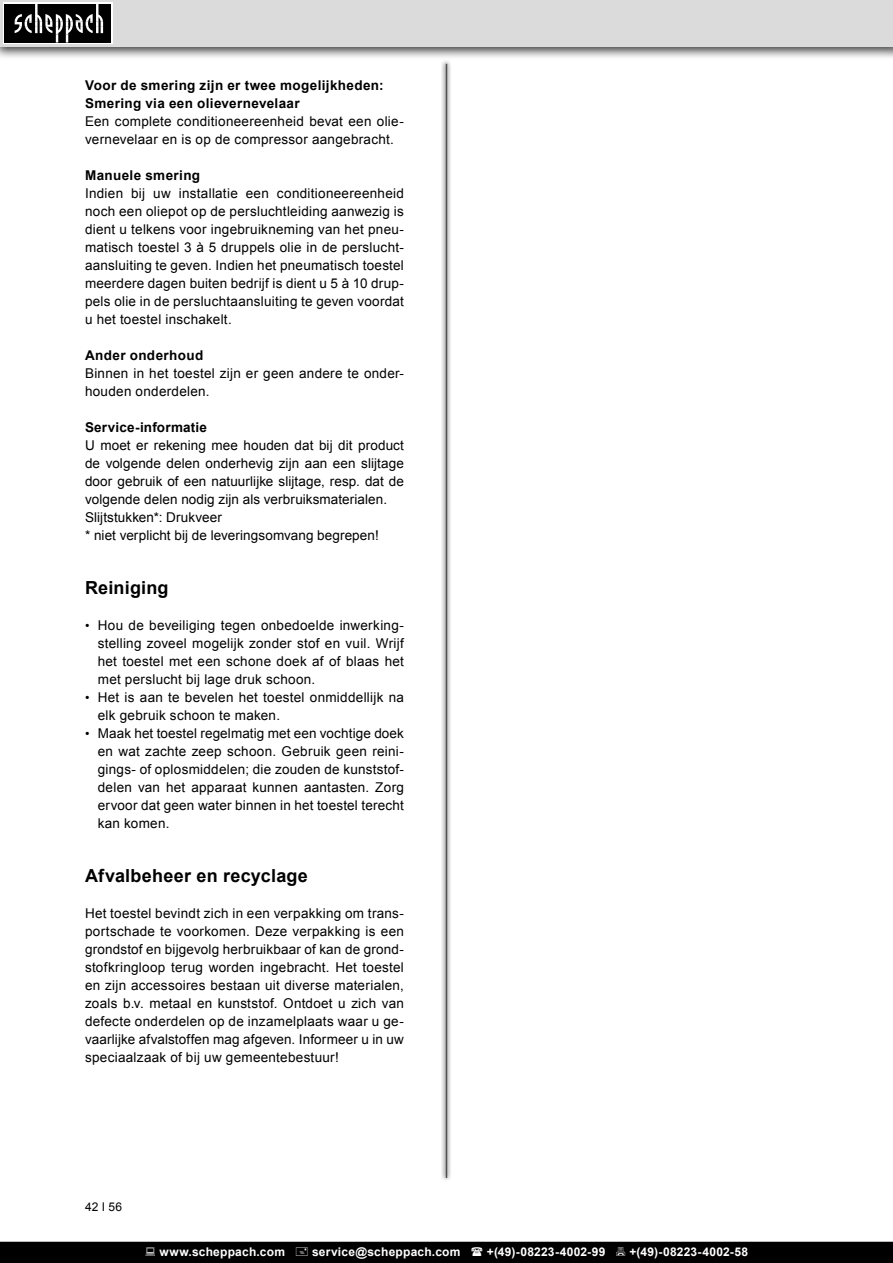
<style>
.page{position:relative;width:893px;height:1263px;background:#fff}
.page>*{position:absolute;margin:0;border:0;box-sizing:border-box;transform-origin:0 0}
.Grundtext_Einzug{font:700 18px "Arial";letter-spacing:.015em;color:#000}
.Grundtext_Einzug-2{font:13.5px/18px "Arial";letter-spacing:.02em;color:#000;text-align:justify}
.Grundtext_Einzug-3{font:700 13.5px "Arial";letter-spacing:.025em;color:#000}
.t1{font:700 12px "Arial";letter-spacing:.02em;color:#fff}
.t2{font:12px "Arial";color:#000}
.s1{font-size:12.75px}
</style>
<div class="page">
<div style="left:1px;top:1242px;width:891px;height:20px;background:#000"></div>
<div style="left:0;top:1242px;width:893px;height:21px;border:2px solid #000"></div>
<div style="left:0;top:0;width:893px;height:60px;background:#000;opacity:.75"></div>
<div style="left:0;top:0;width:893px;height:46px;background:#dbdbdb"></div>
<div style="left:884px;top:0;width:9px;height:60px;background:#000;opacity:.75"></div>
<div style="left:793px;top:0;width:100px;height:46px;background:#dbdbdb"></div>
<svg style="left:3px;top:2px;width:110px;height:42px"></svg>
<div style="left:5px;top:4px;width:106px;height:38px;background:#000"></div>
<svg style="left:15px;top:4px;width:88px;height:38px"></svg>
<svg style="left:441px;top:59px;width:11px;height:1121px"></svg>
<hr style="left:446px;top:64px;width:1px;height:1114px;background:#505050">
<p class="Grundtext_Einzug-3" style="left:85px;top:76px;width:300px">Voor de smering zijn er twee mogelijkheden:</p>
<p class="Grundtext_Einzug-3" style="left:85px;top:94px;width:216px">Smering via een olievernevelaar</p>
<p class="Grundtext_Einzug-2" style="left:85px;top:112px;width:320px">Een complete conditioneereenheid bevat een olie&shy;vernevelaar en is op de compressor aangebracht.</p>
<p class="Grundtext_Einzug-3" style="left:85px;top:166px;width:117px">Manuele smering</p>
<p class="Grundtext_Einzug-2" style="left:85px;top:184px;width:320px">Indien bij uw installatie een conditioneereenheid noch een oliepot op de persluchtleiding aanwezig is dient u telkens voor ingebruikneming van het pneu&shy;matisch toestel 3 à 5 druppels olie in de perslucht&shy;aansluiting te geven. Indien het pneumatisch toestel meerdere dagen buiten bedrijf is dient u 5 à 10 drup&shy;pels olie in de persluchtaansluiting te geven voordat u het toestel inschakelt.</p>
<p class="Grundtext_Einzug-3" style="left:85px;top:346px;width:120px">Ander onderhoud</p>
<p class="Grundtext_Einzug-2" style="left:85px;top:364px;width:320px">Binnen in het toestel zijn er geen andere te onder&shy;houden onderdelen.</p>
<p class="Grundtext_Einzug-3" style="left:85px;top:418px;width:124px">Service-informatie</p>
<p class="Grundtext_Einzug-2" style="left:85px;top:436px;width:320px">U moet er rekening mee houden dat bij dit product de volgende delen onderhevig zijn aan een slijtage door gebruik of een natuurlijke slijtage, resp. dat de volgende delen nodig zijn als verbruiksmaterialen.</p>
<p class="Grundtext_Einzug-2" style="left:85px;top:508px;width:138px">Slijtstukken*: Drukveer</p>
<p class="Grundtext_Einzug-2" style="left:85px;top:526px;width:295px">* niet verplicht bij de leveringsomvang begrepen!</p>
<p class="Grundtext_Einzug" style="left:85px;top:576px;width:85px">Reiniging</p>
<p class="Grundtext_Einzug-2" style="left:98px;top:616px;width:308px;text-indent:-13px"><span class="s1">•</span> Hou de beveiliging tegen onbedoelde inwerking&shy;stelling zoveel mogelijk zonder stof en vuil. Wrijf het toestel met een schone doek af of blaas het met perslucht bij lage druk schoon.</p>
<p class="Grundtext_Einzug-2" style="left:98px;top:688px;width:308px;text-indent:-13px"><span class="s1">•</span> Het is aan te bevelen het toestel onmiddellijk na elk gebruik schoon te maken.</p>
<p class="Grundtext_Einzug-2" style="left:98px;top:724px;width:308px;text-indent:-13px"><span class="s1">•</span> Maak het toestel regelmatig met een vochtige doek en wat zachte zeep schoon. Gebruik geen reini&shy;gings- of oplosmiddelen; die zouden de kunststof&shy;delen van het apparaat kunnen aantasten. Zorg ervoor dat geen water binnen in het toestel terecht kan komen.</p>
<p class="Grundtext_Einzug" style="left:85px;top:864px;width:224px">Afvalbeheer en recyclage</p>
<p class="Grundtext_Einzug-2" style="left:85px;top:904px;width:320px">Het toestel bevindt zich in een verpakking om trans&shy;portschade te voorkomen. Deze verpakking is een grondstof en bijgevolg herbruikbaar of kan de grond&shy;stofkringloop terug worden ingebracht. Het toestel en zijn accessoires bestaan uit diverse materialen, zoals b.v. metaal en kunststof. Ontdoet u zich van defecte onderdelen op de inzamelplaats waar u ge&shy;vaarlijke afvalstoffen mag afgeven. Informeer u in uw speciaalzaak of bij uw gemeentebestuur!</p>
<p class="t2" style="left:85px;top:1199px;width:38px">42 І 56</p>
<p class="t1" style="left:159px;top:1244px;width:127px">www.scheppach.com</p>
<p class="t1" style="left:312px;top:1244px;width:150px">service@scheppach.com</p>
<p class="t1" style="left:487px;top:1244px;width:120px">+(49)-08223-4002-99</p>
<p class="t1" style="left:629px;top:1244px;width:120px">+(49)-08223-4002-58</p>
</div>
